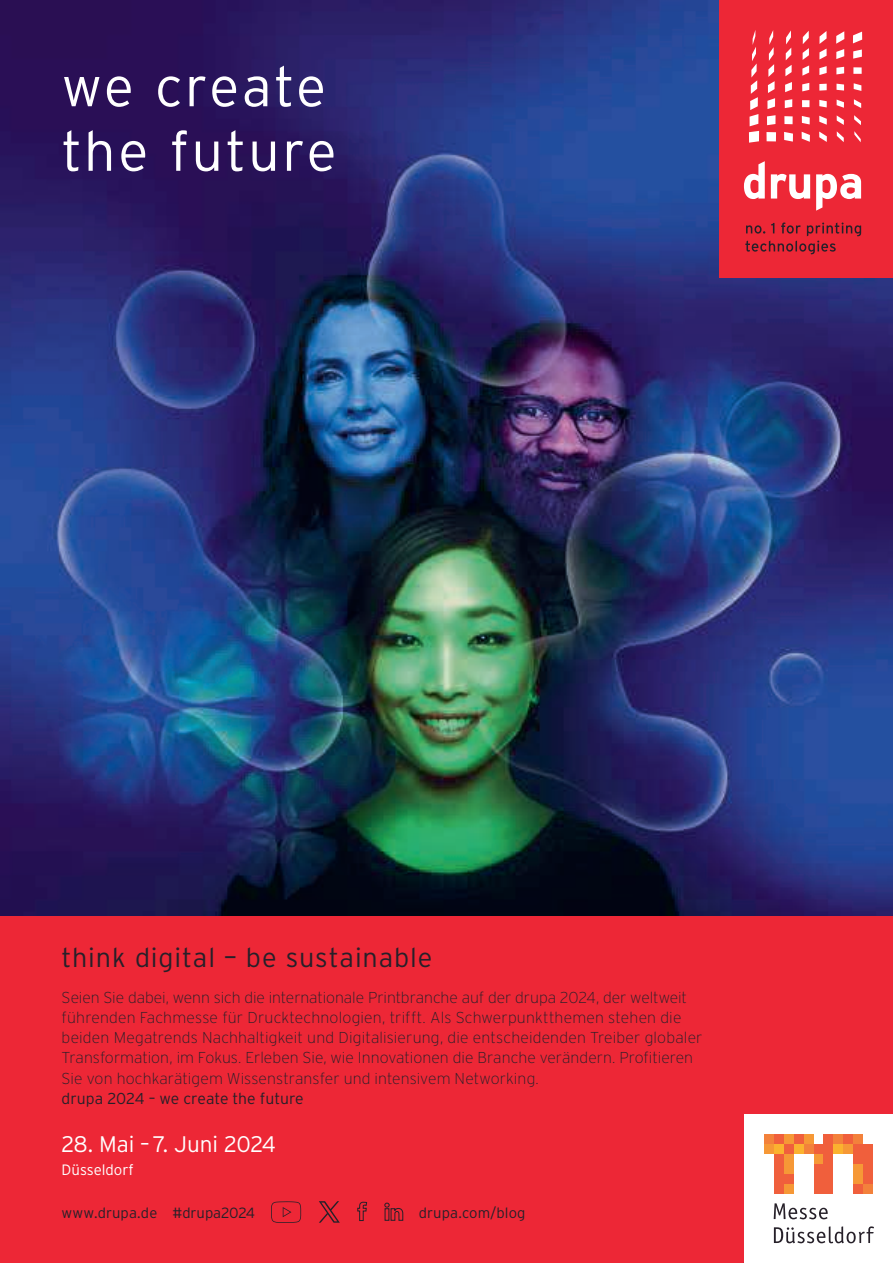
<style>
.page{position:relative;width:893px;height:1263px;background:#fff}
.page>*{position:absolute;margin:0;border:0;box-sizing:border-box;transform-origin:0 0}
.t1{font:300 55.8px/64.5px "Interstate";letter-spacing:.035em;color:#fff}
.t2{font:300 27px "Interstate";letter-spacing:.03em;color:#262029}
.t3{font:300 22.5px "Interstate";color:#fff}
.t4{font:200 15.75px/20.2px "Interstate";letter-spacing:.005em;color:#262029}
.t5{font:300 15.75px "Interstate";letter-spacing:-.005em;color:#262029}
.t6{font:300 15px "Interstate";color:#fff}
.t7{font:300 14.85px "Interstate";letter-spacing:.005em;color:#262029}
</style>
<div class="page">
<img style="left:0;top:0;width:893px;height:916px">
<div style="left:0;top:916px;width:893px;height:347px;background:#ed2736"></div>
<div style="left:719px;top:0;width:174px;height:277px;background:#ed2736"></div>
<svg style="left:749px;top:30px;width:10px;height:113px"></svg>
<svg style="left:854px;top:131px;width:7px;height:11px"></svg>
<svg style="left:854px;top:115px;width:7px;height:10px"></svg>
<svg style="left:854px;top:99px;width:7px;height:9px"></svg>
<svg style="left:854px;top:83px;width:7px;height:8px"></svg>
<div style="left:853px;top:67px;width:9px;height:7px;background:#fff"></div>
<svg style="left:853px;top:50px;width:9px;height:9px"></svg>
<svg style="left:853px;top:32px;width:9px;height:11px"></svg>
<svg style="left:837px;top:131px;width:7px;height:11px"></svg>
<svg style="left:837px;top:115px;width:7px;height:10px"></svg>
<svg style="left:837px;top:100px;width:7px;height:8px"></svg>
<svg style="left:836px;top:84px;width:8px;height:7px"></svg>
<svg style="left:836px;top:67px;width:8px;height:7px"></svg>
<svg style="left:836px;top:31px;width:8px;height:28px"></svg>
<svg style="left:819px;top:132px;width:8px;height:10px"></svg>
<svg style="left:819px;top:116px;width:8px;height:9px"></svg>
<svg style="left:819px;top:100px;width:8px;height:7px"></svg>
<div style="left:819px;top:84px;width:8px;height:7px;background:#fff"></div>
<svg style="left:819px;top:66px;width:8px;height:9px"></svg>
<svg style="left:819px;top:31px;width:8px;height:29px"></svg>
<svg style="left:802px;top:132px;width:8px;height:10px"></svg>
<svg style="left:802px;top:116px;width:8px;height:8px"></svg>
<div style="left:802px;top:100px;width:7px;height:7px;background:#fff"></div>
<svg style="left:802px;top:83px;width:7px;height:8px"></svg>
<svg style="left:802px;top:31px;width:7px;height:45px"></svg>
<svg style="left:784px;top:132px;width:9px;height:10px"></svg>
<div style="left:784px;top:116px;width:9px;height:8px;background:#fff"></div>
<svg style="left:785px;top:99px;width:7px;height:9px"></svg>
<svg style="left:785px;top:82px;width:7px;height:10px"></svg>
<svg style="left:785px;top:30px;width:7px;height:46px"></svg>
<div style="left:766px;top:132px;width:10px;height:9px;background:#fff"></div>
<svg style="left:767px;top:115px;width:8px;height:10px"></svg>
<svg style="left:767px;top:30px;width:8px;height:79px"></svg>
<svg style="left:744px;top:161px;width:21px;height:38px"></svg>
<svg style="left:771px;top:174px;width:39px;height:25px"></svg>
<svg style="left:816px;top:174px;width:45px;height:37px"></svg>
<svg style="left:745px;top:222px;width:116px;height:32px"></svg>
<svg style="left:357px;top:1201px;width:10px;height:20px"></svg>
<svg style="left:385px;top:1203px;width:18px;height:18px"></svg>
<svg style="left:271px;top:1201px;width:30px;height:22px"></svg>
<svg style="left:319px;top:1201px;width:21px;height:22px"></svg>
<svg style="left:743px;top:1114px;width:150px;height:149px;background:#f5d7cd"></svg>
<h1 class="t1" style="left:61px;top:54px;width:277px">we create the future</h1>
<h2 class="t2" style="left:62px;top:942px;width:372px">think digital — be sustainable</h2>
<p class="t4" style="left:62px;top:987px;width:642px">Seien Sie dabei, wenn sich die internationale Printbranche auf der drupa 2024, der weltweit führenden Fachmesse für Drucktechnologien, trifft. Als Schwerpunktthemen stehen die beiden Megatrends Nachhaltigkeit und Digitalisierung, die entscheidenden Treiber globaler Transformation, im Fokus. Erleben Sie, wie Innovationen die Branche ver ändern. Profitieren Sie von hochkarätigem Wissenstransfer und intensivem Networking.</p>
<p class="t5" style="left:62px;top:1089px;width:244px">drupa 2024 – we create the future</p>
<h3 class="t3" style="left:62px;top:1132px;width:216px">28. Mai – 7. Juni 2024</h3>
<p class="t6" style="left:62px;top:1161px;width:74px">Düsseldorf</p>
<p class="t7" style="left:61px;top:1204px;width:195px">www.drupa.de #drupa2024</p>
<p class="t7" style="left:419px;top:1204px;width:108px">drupa.com/blog</p>
</div>
